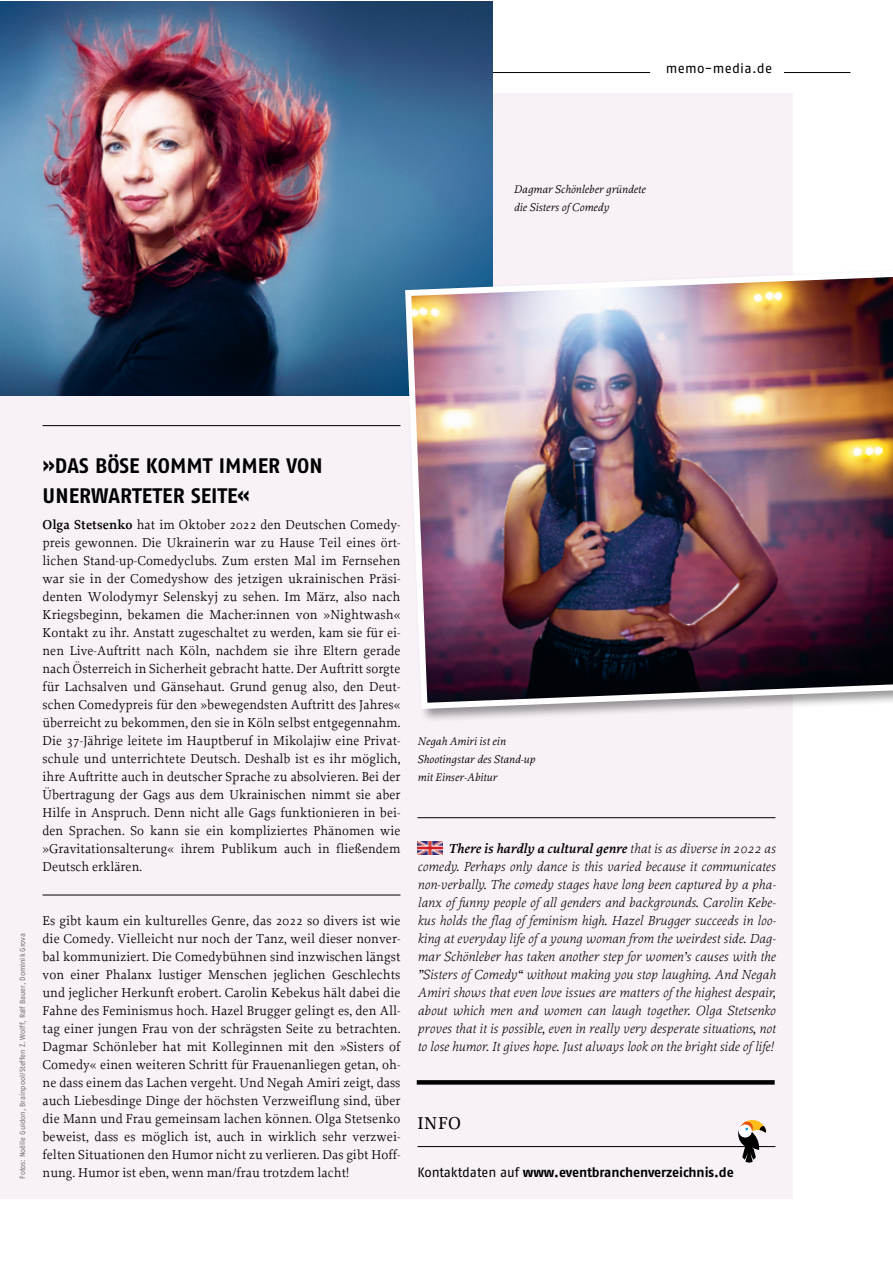
<style>
.page{position:relative;width:893px;height:1263px;background:#fff}
.page>*{position:absolute;margin:0;border:0;box-sizing:border-box;transform-origin:0 0}
.t1{font:700 21px/30px "Fago No";color:#000}
.t2{font:500 18px "Proforma";color:#000}
.t3{font:italic 300 13.8px/18px "Proforma";letter-spacing:.01em;color:#000;text-align:justify}
.t4{font:13.5px/18px "Proforma";letter-spacing:.005em;color:#000;text-align:justify}
.t5{font:700 13.5px "Fago No";letter-spacing:-.005em;color:#000}
.t6{font:13.5px "Fago No";letter-spacing:.02em;color:#000}
.t7{font:italic 11.55px/18px "Proforma";letter-spacing:.01em;color:#000}
.t8{font:7.5px "Fago No";letter-spacing:-.005em;color:#706f6f}
.s1{font-weight:600}
.s2{font-weight:400}
</style>
<div class="page">
<div style="left:0;top:94px;width:792px;height:1105px;background:#f8f1f8"></div>
<hr style="left:492px;top:72px;width:158px;height:1px;background:#000">
<img style="left:0;top:1px;width:492px;height:394px">
<hr style="left:43px;top:425px;width:357px;height:1px;background:#000">
<hr style="left:43px;top:895px;width:357px;height:1px;background:#000">
<hr style="left:417px;top:817px;width:358px;height:1px;background:#000">
<img style="left:417px;top:841px;width:26px;height:13px">
<div style="left:417px;top:1080px;width:358px;height:5px;background:#000"></div>
<hr style="left:417px;top:1146px;width:358px;height:1px;background:#000">
<hr style="left:784px;top:72px;width:66px;height:1px;background:#000">
<svg style="left:738px;top:1120px;width:28px;height:42px"></svg>
<div style="left:403px;top:268px;width:489px;height:455px;background:#000;opacity:.4"></div>
<img style="left:402px;top:267px;width:490px;height:445px">
<p class="t6" style="left:666px;top:60px;width:108px">memo-media.de</p>
<p class="t7" style="left:514px;top:179px;width:133px">Dagmar Schönleber gründete die Sisters of Comedy</p>
<h1 class="t1" style="left:43px;top:450px;width:282px">»DAS BÖSE KOMMT IMMER VON<br>UNERWARTETER SEITE«</h1>
<p class="t4" style="left:43px;top:515px;width:359px"><span class="s1">Olga Stetsenko</span> hat im Oktober 2022 den Deutschen Comedy&shy;preis gewonnen. Die Ukrainerin war zu Hause Teil eines ört&shy;lichen Stand-up-Comedyclubs. Zum ersten Mal im Fernsehen war sie in der Comedyshow des jetzigen ukrainischen Präsi&shy;denten Wolodymyr Selenskyj zu sehen. Im März, also nach Kriegsbeginn, bekamen die Macher:innen von »Nightwash« Kontakt zu ihr. Anstatt zugeschaltet zu werden, kam sie für ei&shy;nen Live-Auftritt nach Köln, nachdem sie ihre Eltern gerade nach Österreich in Sicherheit gebracht hatte. Der Auftritt sorgte für Lachsalven und Gänsehaut. Grund genug also, den Deut&shy;schen Comedypreis für den »bewegendsten Auftritt des Jahres« überreicht zu bekommen, den sie in Köln selbst entgegennahm.<br>Die 37-Jährige leitete im Hauptberuf in Mikolajiw eine Privat&shy;schule und unterrichtete Deutsch. Deshalb ist es ihr möglich, ihre Auftritte auch in deutscher Sprache zu absolvieren. Bei der Übertragung der Gags aus dem Ukrainischen nimmt sie aber Hilfe in Anspruch. Denn nicht alle Gags funktionieren in bei&shy;den Sprachen. So kann sie ein kompliziertes Phänomen wie »Gravitationsalterung« ihrem Publikum auch in fließendem Deutsch erklären.</p>
<p class="t8" style="left:18px;top:1179px;width:247px;rotate:-90deg">Fotos: Noëlle Guidon, Brainpool/Steffen Z. Wolff, Ralf Bauer, Dominik Grova</p>
<p class="t4" style="left:43px;top:911px;width:359px">Es gibt kaum ein kulturelles Genre, das 2022 so divers ist wie die Comedy. Vielleicht nur noch der Tanz, weil dieser nonver&shy;bal kommuniziert. Die Comedybühnen sind inzwischen längst von einer Phalanx lustiger Menschen jeglichen Geschlechts und jeglicher Herkunft erobert. Carolin Kebekus hält dabei die Fahne des Feminismus hoch. Hazel Brugger gelingt es, den All&shy;tag einer jungen Frau von der schrägsten Seite zu betrachten.<br>Dagmar Schönleber hat mit Kolleginnen mit den »Sisters of Comedy« einen weiteren Schritt für Frauenanliegen getan, oh&shy;ne dass einem das Lachen vergeht. Und Negah Amiri zeigt, dass auch Liebesdinge Dinge der höchsten Verzweiflung sind, über die Mann und Frau gemeinsam lachen können. Olga Stetsenko beweist, dass es möglich ist, auch in wirklich sehr verzwei&shy;felten Situationen den Humor nicht zu verlieren. Das gibt Hoff&shy;nung. Humor ist eben, wenn man/frau trotzdem lacht!</p>
<p class="t7" style="left:417px;top:731px;width:119px">Negah Amiri ist ein<br>Shootingstar des Stand-up mit Einser-Abitur</p>
<p class="t3" style="left:417px;top:839px;width:360px;text-indent:31px"><span class="s1">There is hardly a cultural genre</span> that is as diverse in 2022 as comedy. Perhaps only dance is this varied because it communicates non-verbally. The comedy stages have long been captured by a pha&shy;lanx of funny people of all genders and backgrounds. Carolin Kebe&shy;kus holds the flag of feminism high. Hazel Brugger succeeds in loo&shy;king at everyday life of a young woman from the weirdest side. Dag&shy;mar Schönleber has taken another step for women’s causes with the ”Sisters of Comedy“ without making you stop laughing. And Negah Amiri shows that even love issues are matters of the highest despair, about which men and women can laugh together. Olga Stetsenko proves that it is possible, even in really very desperate situations, not to lose humor. It gives hope. Just always look on the bright side of life!</p>
<h2 class="t2" style="left:417px;top:1112px;width:45px">INFO</h2>
<p class="t5" style="left:417px;top:1164px;width:318px"><span class="s2">Kontaktdaten auf</span> www.eventbranchenverzeichnis.de</p>
</div>
